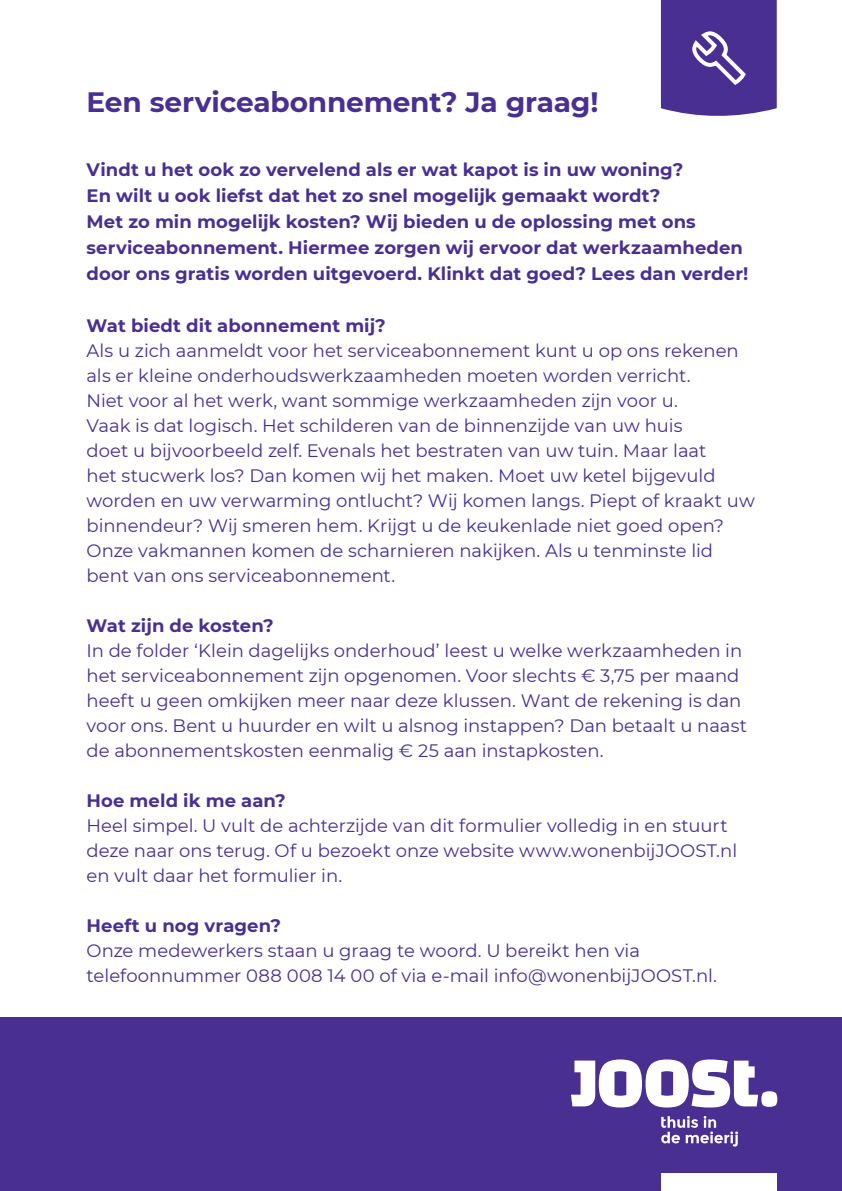
<style>
.page{position:relative;width:842px;height:1191px;background:#fff}
.page>*{position:absolute;margin:0;border:0;box-sizing:border-box;transform-origin:0 0}
.t1{font:700 28px "Montserrat";letter-spacing:-.005em;color:#492f92}
.t2{font:18px/25px "Montserrat";color:#492f92}
.t3{font:700 18px/26px "Montserrat";letter-spacing:.005em;color:#492f92}
</style>
<div class="page">
<div style="left:0;top:1017px;width:842px;height:174px;background:#492f92"></div>
<svg style="left:571px;top:1059px;width:206px;height:48px"></svg>
<svg style="left:661px;top:1116px;width:77px;height:30px"></svg>
<div style="left:661px;top:1174px;width:116px;height:17px;background:#fff"></div>
<svg style="left:661px;top:0;width:116px;height:116px;background:#573f9a"></svg>
<h1 class="t1" style="left:86px;top:82px;width:514px">Een serviceabonnement? Ja graag!</h1>
<p class="t3" style="left:86px;top:156px;width:663px">Vindt u het ook zo vervelend als er wat kapot is in uw woning?<br>En wilt u ook liefst dat het zo snel mogelijk gemaakt wordt?<br>Met zo min mogelijk kosten? Wij bieden u de oplossing met ons serviceabonnement. Hiermee zorgen wij ervoor dat werkzaamheden door ons gratis worden uitgevoerd. Klinkt dat goed? Lees dan verder!</p>
<p class="t3" style="left:86px;top:312px;width:301px">Wat biedt dit abonnement mij?</p>
<p class="t2" style="left:86px;top:338px;width:670px">Als u zich aanmeldt voor het serviceabonnement kunt u op ons rekenen als er kleine onderhoudswerkzaamheden moeten worden verricht.<br>Niet voor al het werk, want sommige werkzaamheden zijn voor u.<br>Vaak is dat logisch. Het schilderen van de binnenzijde van uw huis<br>doet u bijvoorbeeld zelf. Evenals het bestraten van uw tuin. Maar laat<br>het stucwerk los? Dan komen wij het maken. Moet uw ketel bijgevuld worden en uw verwarming ontlucht? Wij komen langs. Piept of kraakt uw binnendeur? Wij smeren hem. Krijgt u de keukenlade niet goed open?<br>Onze vakmannen komen de scharnieren nakijken. Als u tenminste lid bent van ons serviceabonnement.</p>
<p class="t3" style="left:86px;top:612px;width:189px">Wat zijn de kosten?</p>
<p class="t2" style="left:86px;top:638px;width:662px">In de folder ‘Klein dagelijks onderhoud’ leest u welke werkzaamheden in het serviceabonnement zijn opgenomen. Voor slechts € 3,75 per maand heeft u geen omkijken meer naar deze klussen. Want de rekening is dan voor ons. Bent u huurder en wilt u alsnog instappen? Dan betaalt u naast de abonnementskosten eenmalig € 25 aan instapkosten.</p>
<p class="t3" style="left:86px;top:787px;width:201px">Hoe meld ik me aan?</p>
<p class="t2" style="left:86px;top:813px;width:652px">Heel simpel. U vult de achterzijde van dit formulier volledig in en stuurt deze naar ons terug. Of u bezoekt onze website www.wonenbijJOOST.nl en vult daar het formulier in.</p>
<p class="t3" style="left:86px;top:912px;width:196px">Heeft u nog vragen?</p>
<p class="t2" style="left:86px;top:938px;width:632px">Onze medewerkers staan u graag te woord. U bereikt hen via telefoonnummer 088 008 14 00 of via e-mail info@wonenbijJOOST.nl.</p>
</div>
